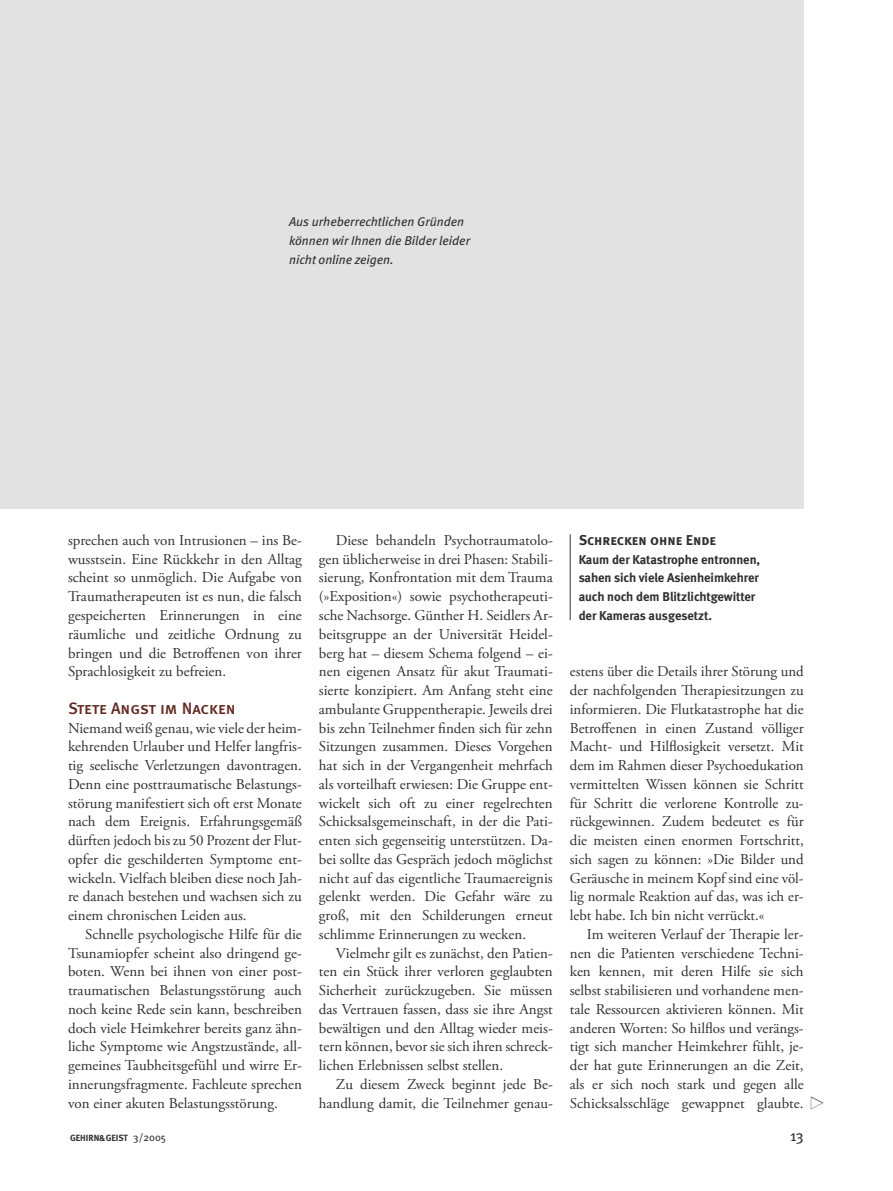
<style>
.page{position:relative;width:893px;height:1191px;background:#fff}
.page>*{position:absolute;margin:0;border:0;box-sizing:border-box;transform-origin:0 0}
.Zwischenüberschrift{font:16.5px "Meta Medium Caps";letter-spacing:-.005em;color:#622a22}
.Grundtext{font:15px/18.8px "Adobe Garamond Pro";color:#303030;text-align:justify}
.Grundtext_ohne_Einzug{font:15px/18.8px "Adobe Garamond Pro";color:#303030;text-align:justify}
.t1{font:15px "Meta Book Caps";color:#303030}
.Bildunterschrift{font:14.25px "Meta Bold Caps";color:#303030}
.Bildunterschrift-2{font:700 12.75px/18.8px "Meta";letter-spacing:-.005em;color:#303030}
.Bildunterschrift-3{font:italic 12.75px "Meta";color:#303030}
.t2{font:700 9px "Meta";color:#303030}
.s1{font-family:"Meta Book Caps";font-weight:400;font-size:10.5px}
</style>
<div class="page">
<div style="left:0;top:0;width:804px;height:509px;background:#e2e2e2"></div>
<hr style="left:570px;top:534px;width:1px;height:86px;background:#303030">
<svg style="left:810px;top:1096px;width:14px;height:14px"></svg>
<p class="Bildunterschrift-3" style="left:289px;top:214px;width:177px">Aus urheberrechtlichen Gründen</p>
<p class="Bildunterschrift-3" style="left:289px;top:233px;width:183px">können wir Ihnen die Bilder leider</p>
<p class="Bildunterschrift-3" style="left:289px;top:252px;width:106px">nicht online zeigen.</p>
<p class="Grundtext" style="left:68px;top:531px;width:235px">sprechen auch von Intrusionen – ins Be&shy;wusstsein. Eine Rückkehr in den Alltag scheint so unmöglich. Die Aufgabe von Traumatherapeuten ist es nun, die falsch gespeicherten Erinnerungen in eine räumliche und zeitliche Ordnung zu bringen und die Betroffenen von ihrer Sprachlosigkeit zu befreien.</p>
<p class="Zwischenüberschrift" style="left:68px;top:698px;width:169px">Stete Angst im Nacken</p>
<p class="Grundtext_ohne_Einzug" style="left:68px;top:719px;width:235px">Niemand weiß genau, wie viele der heim&shy;kehrenden Urlauber und Helfer langfris&shy;tig seelische Verletzungen davontragen.<br>Denn eine posttraumatische Belastungs&shy;störung manifestiert sich oft erst Monate nach dem Ereignis. Erfahrungsgemäß dürften jedoch bis zu 50 Prozent der Flut&shy;opfer die geschilderten Symptome ent&shy;wickeln. Vielfach bleiben diese noch Jah&shy;re danach bestehen und wachsen sich zu einem chronischen Leiden aus.</p>
<p class="Grundtext" style="left:68px;top:925px;width:235px;text-indent:17px">Schnelle psychologische Hilfe für die Tsunamiopfer scheint also dringend ge&shy;boten. Wenn bei ihnen von einer post&shy;traumatischen Belastungsstörung auch noch keine Rede sein kann, beschreiben doch viele Heimkehrer bereits ganz ähn&shy;liche Symptome wie Angstzustände, all&shy;gemeines Taubheitsgefühl und wirre Er&shy;innerungsfragmente. Fachleute sprechen von einer akuten Belastungsstörung.</p>
<p class="Grundtext" style="left:319px;top:531px;width:235px;text-indent:17px">Diese behandeln Psychotraumatolo&shy;gen üblicherweise in drei Phasen: Stabili&shy;sierung, Konfrontation mit dem Trauma (»Exposition«) sowie psychotherapeuti&shy;sche Nachsorge. Günther H. Seidlers Ar&shy;beitsgruppe an der Universität Heidel&shy;berg hat – diesem Schema folgend – ei&shy;nen eigenen Ansatz für akut Traumati&shy;sierte konzipiert. Am Anfang steht eine ambulante Gruppentherapie. Jeweils drei bis zehn Teilnehmer finden sich für zehn Sitzungen zusammen. Dieses Vorgehen hat sich in der Vergangenheit mehrfach als vorteilhaft erwiesen: Die Gruppe ent&shy;wickelt sich oft zu einer regelrechten Schicksalsgemeinschaft, in der die Pati&shy;enten sich gegenseitig unterstützen. Da&shy;bei sollte das Gespräch jedoch möglichst nicht auf das eigentliche Traumaereignis gelenkt werden. Die Gefahr wäre zu groß, mit den Schilderungen erneut schlimme Erinnerungen zu wecken.</p>
<p class="Grundtext" style="left:319px;top:944px;width:235px;text-indent:17px">Vielmehr gilt es zunächst, den Patien&shy;ten ein Stück ihrer verloren geglaubten Sicherheit zurückzugeben. Sie müssen das Vertrauen fassen, dass sie ihre Angst bewältigen und den Alltag wieder meis&shy;tern können, bevor sie sich ihren schreck&shy;lichen Erlebnissen selbst stellen.</p>
<p class="Grundtext" style="left:319px;top:1075px;width:235px;text-align:right">Zu diesem Zweck beginnt jede Be&shy;handlung damit, die Teilnehmer genau-</p>
<p class="Bildunterschrift" style="left:579px;top:531px;width:139px">Schrecken ohne Ende</p>
<p class="Bildunterschrift-2" style="left:579px;top:550px;width:183px">Kaum der Katastrophe entronnen, sahen sich viele Asienheimkehrer auch noch dem Blitzlichtgewitter der Kameras ausgesetzt.</p>
<p class="Grundtext" style="left:570px;top:662px;width:235px">estens über die Details ihrer Störung und der nachfolgenden Therapiesitzungen zu informieren. Die Flutkatastrophe hat die Betroffenen in einen Zustand völliger Macht- und Hilflosigkeit versetzt. Mit dem im Rahmen dieser Psychoedukation vermittelten Wissen können sie Schritt für Schritt die verlorene Kontrolle zu&shy;rückgewinnen. Zudem bedeutet es für die meisten einen enormen Fortschritt, sich sagen zu können: »Die Bilder und Geräusche in meinem Kopf sind eine völ&shy;lig normale Reaktion auf das, was ich er&shy;lebt habe. Ich bin nicht verrückt.«</p>
<p class="Grundtext" style="left:570px;top:925px;width:235px;text-indent:17px">Im weiteren Verlauf der Therapie ler&shy;nen die Patienten verschiedene Techni&shy;ken kennen, mit deren Hilfe sie sich selbst stabilisieren und vorhandene men&shy;tale Ressourcen aktivieren können. Mit anderen Worten: So hilflos und verängs&shy;tigt sich mancher Heimkehrer fühlt, je&shy;der hat gute Erinnerungen an die Zeit, als er sich noch stark und gegen alle Schicksalsschläge gewappnet glaubte.</p>
<p class="t2" style="left:70px;top:1132px;width:98px">GEHIRN&amp;GEIST <span class="s1">3/2005</span></p>
<p class="t1" style="left:790px;top:1126px;width:15px">13</p>
</div>
